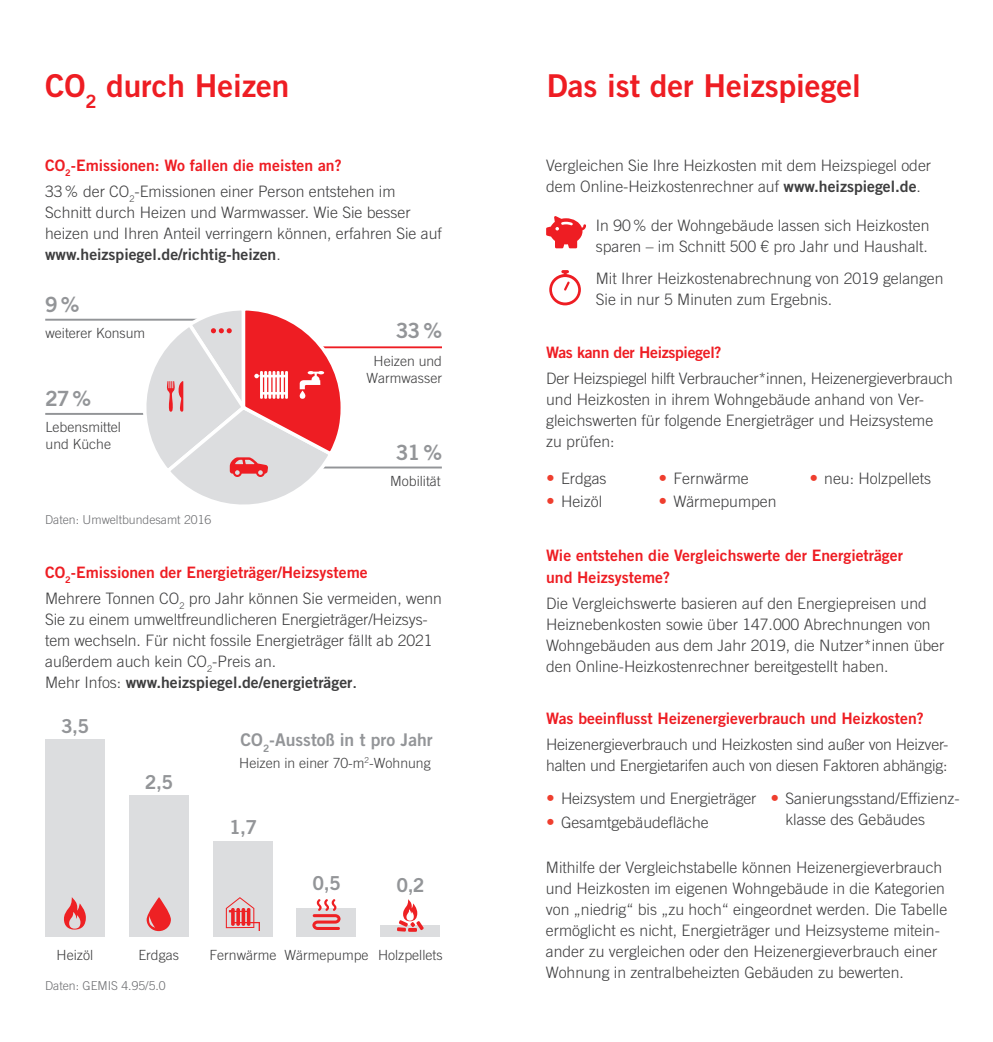
<style>
.page{position:relative;width:993px;height:1042px;background:#fff}
.page>*{position:absolute;margin:0;border:0;box-sizing:border-box;transform-origin:0 0}
.t1{font:31.5px "Trade Gothic LT Std Bd 2";color:#ee1d23}
.t2{font:21px "Trade Gothic LT Std Bd 2";color:#939598}
.t3{font:19.25px "Trade Gothic LT Std Bd 2";color:#939598}
.t4{font:17.5px "Trade Gothic LT Std Bd 2";color:#939598}
.t5{font:300 15.75px/21px "Trade Gothic LT Std";color:#3e3e3f}
.t6{font:15.75px/21.9px "Trade Gothic LT Std Bd 2";color:#ee1d23}
.t7{font:15.75px "Trade Gothic LT Std Bd 2";color:#3e3e3f}
.t8{font:15.75px "Trade Gothic LT Std Bd 2";letter-spacing:-.02em;color:#ee1d23}
.t9{font:300 14px/16.8px "Trade Gothic LT Std";color:#3e3e3f;text-align:center}
.t10{font:300 12.25px "Trade Gothic LT Std";color:#6c6d70}
.s1{font-family:"Trade Gothic LT Std";font-weight:300}
.s2{font-family:"Akkurat Pro"}
.s3{font-family:"Trade Gothic LT Std Bd 2";font-weight:400}
.s4{font-family:"Frutiger";font-weight:700;font-size:17.5px;color:#ef3e2e}
</style>
<div class="page">
<div style="left:213px;top:841px;width:59px;height:96px;background:#dcdddf"></div>
<svg style="left:226px;top:897px;width:34px;height:34px"></svg>
<div style="left:129px;top:796px;width:59px;height:141px;background:#dcdddf"></div>
<svg style="left:146px;top:897px;width:25px;height:34px"></svg>
<div style="left:45px;top:739px;width:60px;height:198px;background:#dcdddf"></div>
<svg style="left:64px;top:897px;width:22px;height:32px"></svg>
<div style="left:380px;top:925px;width:60px;height:12px;background:#dcdddf"></div>
<svg style="left:397px;top:899px;width:26px;height:33px"></svg>
<div style="left:296px;top:909px;width:60px;height:28px;background:#dcdddf"></div>
<svg style="left:312px;top:899px;width:28px;height:31px"></svg>
<hr style="left:310px;top:346px;width:131px;height:2px;background:#ee1d23">
<hr style="left:289px;top:466px;width:152px;height:2px;background:#939598">
<hr style="left:45px;top:413px;width:152px;height:2px;background:#939598">
<hr style="left:45px;top:319px;width:152px;height:2px;background:#939598">
<svg style="left:133px;top:310px;width:213px;height:195px"></svg>
<svg style="left:546px;top:216px;width:40px;height:32px"></svg>
<svg style="left:549px;top:270px;width:31px;height:35px"></svg>
<h1 class="t1" style="left:45px;top:66px;width:245px">CO<sub>2</sub> durch Heizen</h1>
<p class="t6" style="left:45px;top:154px;width:298px">CO<sub>2</sub>-Emissionen: Wo fallen die meisten an?</p>
<p class="t5" style="left:45px;top:180px;width:398px">33% der CO<sub>2</sub>-Emissionen einer Person entstehen im<br>Schnitt durch Heizen und Warmwasser. Wie Sie besser heizen und Ihren Anteil verringern können, erfahren Sie auf</p>
<p class="t7" style="left:45px;top:244px;width:237px">www.heizspiegel.de/richtig-heizen<span class="s1">.</span></p>
<h2 class="t2" style="left:45px;top:291px;width:36px">9 %</h2>
<p class="t9" style="left:46px;top:324px;width:101px">weiterer Konsum</p>
<h2 class="t2" style="left:45px;top:385px;width:48px">27 %</h2>
<p class="t9" style="left:46px;top:418px;width:77px;text-align:left">Lebensmittel und Küche</p>
<p class="t10" style="left:45px;top:512px;width:168px">Daten: Umweltbundesamt 2016</p>
<h2 class="t2" style="left:395px;top:318px;width:48px">33 %</h2>
<p class="t9" style="left:366px;top:352px;width:77px">Heizen und<br>Warmwasser</p>
<h2 class="t2" style="left:395px;top:439px;width:48px">31 %</h2>
<p class="t9" style="left:390px;top:472px;width:52px">Mobilität</p>
<p class="t6" style="left:45px;top:561px;width:324px">CO<sub>2</sub>-Emissionen der Energieträger/Heizsysteme</p>
<p class="t5" style="left:45px;top:588px;width:398px">Mehrere Tonnen CO<sub>2</sub> pro Jahr können Sie vermeiden, wenn Sie zu einem umweltfreundlicheren Energieträger/Heizsys&shy;tem wechseln. Für nicht fossile Energieträger fällt ab 2021 außerdem auch kein CO<sub>2</sub>-Preis an.</p>
<p class="t7" style="left:45px;top:673px;width:313px"><span class="s1">Mehr Infos:</span> www.heizspiegel.de/energieträger<span class="s2">.</span></p>
<p class="t3" style="left:61px;top:714px;width:30px">3,5</p>
<p class="t3" style="left:145px;top:770px;width:30px">2,5</p>
<p class="t4" style="left:240px;top:729px;width:193px">CO<sub>2</sub>-Ausstoß in t pro Jahr</p>
<p class="t9" style="left:239px;top:754px;width:193px">Heizen in einer 70-m<sup>2</sup>-Wohnung</p>
<p class="t3" style="left:229px;top:815px;width:30px">1,7</p>
<p class="t3" style="left:312px;top:871px;width:30px">0,5</p>
<p class="t3" style="left:396px;top:873px;width:30px">0,2</p>
<p class="t9" style="left:57px;top:946px;width:38px">Heizöl</p>
<p class="t9" style="left:378px;top:946px;width:66px">Holzpellets</p>
<p class="t9" style="left:138px;top:946px;width:42px">Erdgas</p>
<p class="t9" style="left:209px;top:946px;width:68px">Fernwärme</p>
<p class="t9" style="left:284px;top:946px;width:85px">Wärmepumpe</p>
<p class="t10" style="left:45px;top:978px;width:122px">Daten: GEMIS 4.95/5.0</p>
<h1 class="t1" style="left:546px;top:66px;width:316px">Das ist der Heizspiegel</h1>
<p class="t5" style="left:546px;top:154px;width:386px">Vergleichen Sie Ihre Heizkosten mit dem Heizspiegel oder dem Online-Heizkostenrechner auf <span class="s3">www.heizspiegel.de</span>.</p>
<p class="t5" style="left:595px;top:215px;width:335px">In 90% der Wohngebäude lassen sich Heizkosten sparen – im Schnitt 500 € pro Jahr und Haushalt.</p>
<p class="t5" style="left:595px;top:268px;width:349px">Mit Ihrer Heizkostenabrechnung von 2019 gelangen<br>Sie in nur 5 Minuten zum Ergebnis.</p>
<p class="t8" style="left:546px;top:343px;width:177px">Was kann der Heizspiegel?</p>
<p class="t5" style="left:546px;top:368px;width:408px">Der Heizspiegel hilft Verbraucher*innen, Heizenergieverbrauch und Heizkosten in ihrem Wohngebäude anhand von Ver&shy;gleichswerten für folgende Energieträger und Heizsysteme<br>zu prüfen:</p>
<p class="t5" style="left:546px;top:468px;width:62px"><span class="s4">•</span> Erdgas</p>
<p class="t5" style="left:546px;top:491px;width:57px"><span class="s4">•</span> Heizöl</p>
<p class="t5" style="left:658px;top:468px;width:92px"><span class="s4">•</span> Fernwärme</p>
<p class="t5" style="left:658px;top:491px;width:119px"><span class="s4">•</span> Wärmepumpen</p>
<p class="t5" style="left:809px;top:468px;width:123px"><span class="s4">•</span> neu: Holzpellets</p>
<p class="t6" style="left:546px;top:544px;width:358px">Wie entstehen die Vergleichswerte der Energieträger und Heizsysteme?</p>
<p class="t5" style="left:546px;top:593px;width:399px">Die Vergleichswerte basieren auf den Energiepreisen und Heiznebenkosten sowie über 147.000 Abrechnungen von Wohngebäuden aus dem Jahr 2019, die Nutzer*innen über den Online-Heizkostenrechner bereitgestellt haben.</p>
<p class="t6" style="left:546px;top:707px;width:379px">Was beeinflusst Heizenergieverbrauch und Heizkosten?</p>
<p class="t5" style="left:546px;top:733px;width:403px">Heizenergieverbrauch und Heizkosten sind außer von Heizver&shy;halten und Energietarifen auch von diesen Faktoren abhängig:</p>
<p class="t5" style="left:546px;top:788px;width:212px"><span class="s4">•</span> Heizsystem und Energieträger</p>
<p class="t5" style="left:546px;top:811px;width:164px"><span class="s4">•</span> Gesamtgebäudefläche</p>
<p class="t5" style="left:785px;top:788px;width:174px;text-indent:-15px"><span class="s4">•</span> Sanierungsstand/Effizienz&shy;klasse des Gebäudes</p>
<p class="t5" style="left:545px;top:856px;width:403px">Mithilfe der Vergleichstabelle können Heizenergieverbrauch und Heizkosten im eigenen Wohngebäude in die Kategorien von „niedrig“ bis „zu hoch“ eingeordnet werden. Die Tabelle ermöglicht es nicht, Energieträger und Heizsysteme mitein&shy;ander zu vergleichen oder den Heizenergieverbrauch einer Wohnung in zentralbeheizten Gebäuden zu bewerten.</p>
</div>
